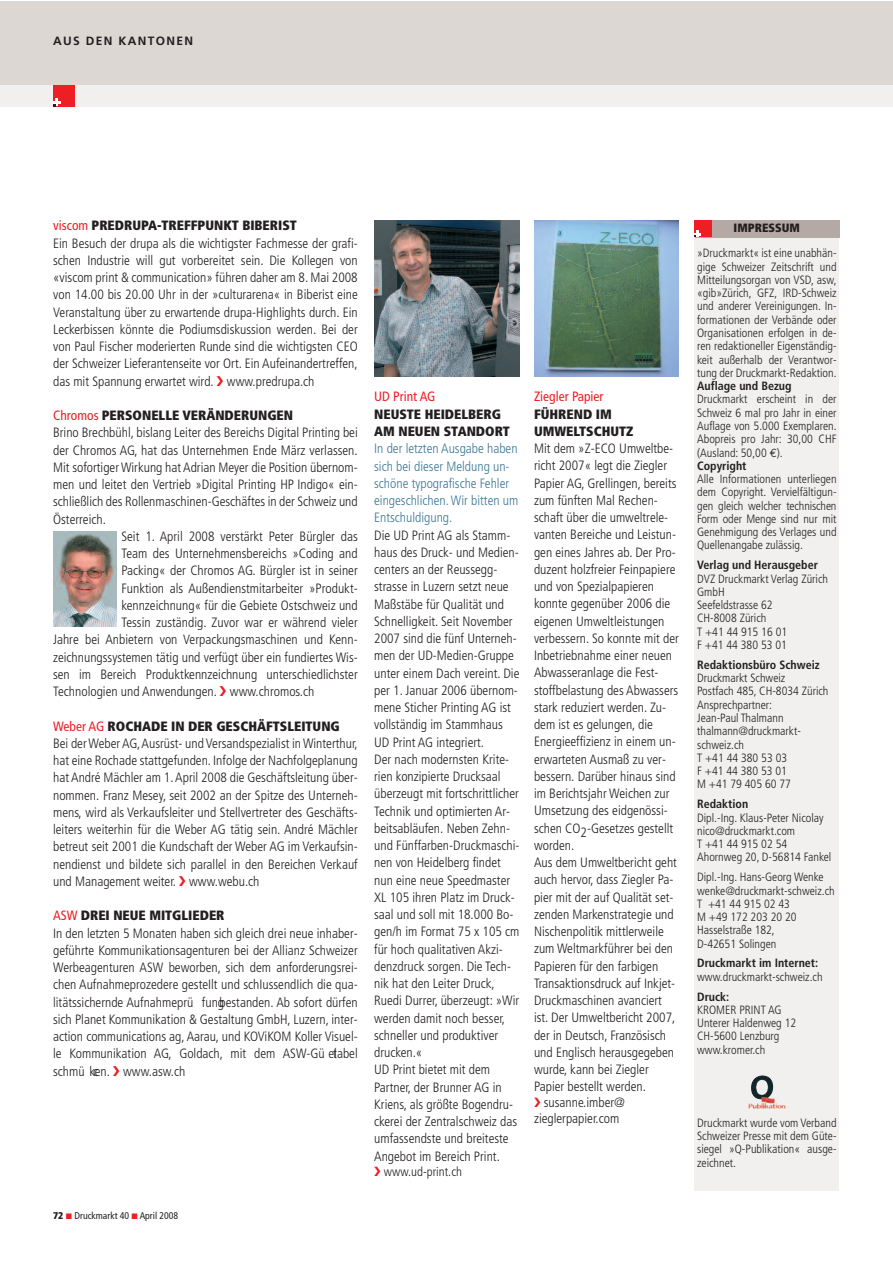
<style>
.page{position:relative;width:893px;height:1263px;background:#fff}
.page>*{position:absolute;margin:0;border:0;box-sizing:border-box;transform-origin:0 0}
.t1{font:300 condensed 13.5px/17.2px "Frutiger";color:#231f20}
.t2{font:300 condensed 13.5px/17.2px "Frutiger";color:#3b7897}
.t3{font:900 condensed 13.5px/17.2px "Frutiger";color:#231f20}
.t4{font:condensed 13.5px "Frutiger";color:#ee1e24}
.t5{font:300 condensed 12.75px "Frutiger";color:#231f20}
.t6{font:300 condensed 12px/13.2px "Frutiger";color:#231f20}
.t7{font:700 condensed 12px "Frutiger";color:#231f20}
.t8{font:700 12px "Frutiger CE";letter-spacing:.11em;color:#231f20}
.t9{font:900 condensed 12px "Frutiger";color:#231f20}
.t10{font:condensed 9.75px "Frutiger";color:#231f20}
.s1{font-weight:400;color:#ee1e24}
.s2{font-weight:900}
.s3{font-family:"Euro Mono";font-weight:400;font-stretch:normal}
.s4{font-weight:700}
</style>
<div class="page">
<div style="left:0;top:1px;width:892px;height:84px;background:#ddd7d4"></div>
<div style="left:0;top:85px;width:892px;height:21px;background:#f1f0ef"></div>
<div style="left:53px;top:85px;width:21px;height:21px;background:#ee1e24"></div>
<svg style="left:53px;top:98px;width:8px;height:8px"></svg>
<div style="left:694px;top:220px;width:145px;height:971px;background:#f1f0ef"></div>
<div style="left:695px;top:220px;width:144px;height:17px;background:#b5a9a5"></div>
<div style="left:694px;top:220px;width:18px;height:17px;background:#ee1e24"></div>
<svg style="left:694px;top:231px;width:7px;height:6px"></svg>
<img style="left:751px;top:1075px;width:26px;height:30px">
<img style="left:53px;top:532px;width:64px;height:94px">
<img style="left:374px;top:220px;width:145px;height:157px">
<img style="left:534px;top:220px;width:145px;height:156px">
<p class="t8" style="left:53px;top:34px;width:141px">AUS DEN KANTONEN</p>
<p class="t1" style="left:53px;top:217px;width:306px"><span class="s1">viscom</span> <span class="s2">PREDRUPA-TREFFPUNKT BIBERIST<br></span>Ein Besuch der drupa als die wichtigster Fachmesse der grafi&shy;schen Industrie will gut vorbereitet sein. Die Kollegen von «viscom print &amp; communication» führen daher am 8. Mai 2008 von 14.00 bis 20.00 Uhr in der »culturarena« in Biberist eine Veranstaltung über zu erwartende drupa-Highlights durch. Ein Leckerbissen könnte die Podiumsdiskussion werden. Bei der von Paul Fischer moderierten Runde sind die wichtigsten CEO der Schweizer Lieferantenseite vor Ort. Ein Aufeinandertreffen, das mit Spannung erwartet wird. www.predrupa.ch</p>
<p class="t3" style="left:53px;top:407px;width:241px"><span class="s1">Chromos</span> PERSONELLE VERÄNDERUNGEN</p>
<p class="t1" style="left:53px;top:424px;width:306px">Brino Brechbühl, bislang Leiter des Bereichs Digital Printing bei</p>
<p class="t1" style="left:53px;top:441px;width:306px">der Chromos AG, hat das Unternehmen Ende März verlassen.</p>
<p class="t1" style="left:53px;top:459px;width:306px">Mit sofortigerWirkung hat Adrian Meyer die Position übernom-</p>
<p class="t1" style="left:53px;top:476px;width:306px">men und leitet den Vertrieb »Digital Printing HP Indigo« ein-</p>
<p class="t1" style="left:53px;top:493px;width:306px">schließlich des Rollenmaschinen-Geschäftes in der Schweiz und</p>
<p class="t1" style="left:53px;top:510px;width:54px">Österreich.</p>
<p class="t1" style="left:121px;top:528px;width:238px">Seit 1. April 2008 verstärkt Peter Bürgler das</p>
<p class="t1" style="left:121px;top:545px;width:238px">Team des Unternehmensbereichs »Coding and</p>
<p class="t1" style="left:121px;top:562px;width:238px">Packing« der Chromos AG. Bürgler ist in seiner</p>
<p class="t1" style="left:121px;top:579px;width:238px">Funktion als Außendienstmitarbeiter »Produkt-</p>
<p class="t1" style="left:121px;top:597px;width:238px">kennzeichnung« für die Gebiete Ostschweiz und</p>
<p class="t1" style="left:121px;top:614px;width:238px">Tessin zuständig. Zuvor war er während vieler</p>
<p class="t1" style="left:53px;top:631px;width:306px">Jahre bei Anbietern von Verpackungsmaschinen und Kenn-</p>
<p class="t1" style="left:53px;top:648px;width:306px">zeichnungssystemen tätig und verfügt über ein fundiertes Wis-</p>
<p class="t1" style="left:53px;top:666px;width:306px">sen im Bereich Produktkennzeichnung unterschiedlichster</p>
<p class="t1" style="left:53px;top:683px;width:263px">Technologien und Anwendungen. www.chromos.ch</p>
<p class="t1" style="left:53px;top:717px;width:306px"><span class="s1">Weber AG</span> <span class="s2">ROCHADE IN DER GESCHÄFTSLEITUNG </span>Bei derWeberAG,Ausrüst- und Versandspezialist inWinterthur, hat eine Rochade stattgefunden. Infolge der Nachfolgeplanung hat André Mächler am 1.April 2008 die Geschäftsleitung über&shy;nommen. Franz Mesey, seit 2002 an der Spitze des Unterneh&shy;mens, wird als Verkaufsleiter und Stellvertreter des Geschäfts&shy;leiters weiterhin für die Weber AG tätig sein. André Mächler betreut seit 2001 die Kundschaft der Weber AG im Verkaufsin&shy;nendienst und bildete sich parallel in den Bereichen Verkauf und Management weiter. www.webu.ch</p>
<p class="t1" style="left:53px;top:907px;width:306px"><span class="s1">ASW</span> <span class="s2">DREI NEUE MITGLIEDER<br></span>In den letzten 5 Monaten haben sich gleich drei neue inhaber&shy;geführte Kommunikationsagenturen bei der Allianz Schweizer Werbeagenturen ASW beworben, sich dem anforderungsrei&shy;chen Aufnahmeprozedere gesteIlt und schIussendIich die qua&shy;litätssichernde Aufnahmeprü fungbestanden. Ab sofort dürfen sich Planet Kommunikation &amp; Gestaltung GmbH, Luzern, inter&shy;action communications ag, Aarau, und KOViKOM Koller Visuel&shy;le Kommunikation AG, Goldach, mit dem ASW-Gü etlabel schmü kcen. www.asw.ch</p>
<p class="t10" style="left:53px;top:1210px;width:127px"><span class="s2">72</span> Druckmarkt 40 April 2008</p>
<p class="t4" style="left:374px;top:389px;width:63px">UD Print AG</p>
<p class="t3" style="left:374px;top:405px;width:137px">NEUSTE HEIDELBERG<br>AM NEUEN STANDORT</p>
<p class="t2" style="left:374px;top:440px;width:146px">In der letzten Ausgabe haben sich bei dieser Meldung un&shy;schöne typografische Fehler eingeschlichen.Wir bitten um<br>Entschuldigung.</p>
<p class="t1" style="left:374px;top:526px;width:147px">Die UD Print AG als Stamm&shy;haus des Druck- und Medien&shy;centers an der Reussegg&shy;strasse in Luzern setzt neue<br>Maßstäbe für Qualität und<br>Schnelligkeit. Seit November<br>2007 sind die fünf Unterneh&shy;men der UD-Medien-Gruppe unter einem Dach vereint. Die per 1. Januar 2006 übernom&shy;mene Sticher Printing AG ist vollständig im Stammhaus<br>UD Print AG integriert.<br>Der nach modernsten Krite&shy;rien konzipierte Drucksaal überzeugt mit fortschrittlicher<br>Technik und optimierten Ar&shy;beitsabläufen. Neben Zehn&shy;und Fünffarben-Druckmaschi&shy;nen von Heidelberg findet nun eine neue Speedmaster<br>XL 105 ihren Platz im Druck&shy;saal und soll mit 18.000 Bo&shy;gen/h im Format 75 x 105 cm für hoch qualitativen Akzi&shy;denzdruck sorgen. Die Tech&shy;nik hat den Leiter Druck,<br>Ruedi Durrer, überzeugt: »Wir werden damit noch besser, schneller und produktiver drucken.«<br>UD Print bietet mit dem<br>Partner, der Brunner AG in<br>Kriens, als größte Bogendru&shy;ckerei der Zentralschweiz das umfassendste und breiteste<br>Angebot im Bereich Print.</p>
<p class="t5" style="left:384px;top:1165px;width:80px">www.ud-print.ch</p>
<p class="t4" style="left:534px;top:389px;width:71px">Ziegler Papier</p>
<p class="t3" style="left:534px;top:405px;width:101px">FÜHREND IM<br>UMWELTSCHUTZ</p>
<p class="t1" style="left:534px;top:440px;width:146px">Mit dem »Z-ECO Umweltbe&shy;richt 2007« legt die Ziegler<br>Papier AG, Grellingen, bereits zum fünften Mal Rechen&shy;schaft über die umweltrele&shy;vanten Bereiche und Leistun&shy;gen eines Jahres ab. Der Pro&shy;duzent holzfreier Feinpapiere und von Spezialpapieren konnte gegenüber 2006 die eigenen Umweltleistungen verbessern. So konnte mit der<br>Inbetriebnahme einer neuen<br>Abwasseranlage die Fest&shy;stoffbelastung des Abwassers stark reduziert werden. Zu&shy;dem ist es gelungen, die<br>Energieeffizienz in einem un&shy;erwarteten Ausmaß zu ver&shy;bessern. Darüber hinaus sind im Berichtsjahr Weichen zur<br>Umsetzung des eidgenössi&shy;schen CO2-Gesetzes gestellt worden.<br>Aus dem Umweltbericht geht auch hervor, dass Ziegler Pa&shy;pier mit der auf Qualität set&shy;zenden Markenstrategie und<br>Nischenpolitik mittlerweile zum Weltmarkführer bei den<br>Papieren für den farbigen<br>Transaktionsdruck auf Inkjet-<br>Druckmaschinen avanciert ist. Der Umweltbericht 2007, der in Deutsch, Französisch und Englisch herausgegeben wurde, kann bei Ziegler<br>Papier bestellt werden.</p>
<p class="t1" style="left:534px;top:1095px;width:93px;line-height:15.8px;text-indent:10px">susanne.imber@ zieglerpapier.com</p>
<p class="t9" style="left:734px;top:221px;width:68px">IMPRESSUM</p>
<p class="t6" style="left:697px;top:247px;width:141px;text-align:justify">»Druckmarkt« ist eine unabhän&shy;gige Schweizer Zeitschrift und Mitteilungsorgan von VSD, asw, «gib»Zürich, GFZ, IRD-Schweiz und anderer Vereinigungen. In&shy;formationen der Verbände oder Organisationen erfolgen in de&shy;ren redaktioneller Eigenständig&shy;keit außerhalb der Verantwor&shy;tung der Druckmarkt-Redaktion.</p>
<p class="t7" style="left:697px;top:379px;width:96px">Auflage und Bezug</p>
<p class="t6" style="left:697px;top:393px;width:141px">Druckmarkt erscheint in der<br>Schweiz 6 mal pro Jahr in einer<br>Auflage von 5.000 Exemplaren.<br>Abopreis pro Jahr: 30,00 CHF (Ausland: 50,00 <span class="s3">€</span>).<br><span class="s4">Copyright</span></p>
<p class="t6" style="left:697px;top:472px;width:141px;text-align:justify">Alle Informationen unterliegen dem Copyright. Vervielfältigun&shy;gen gleich welcher technischen Form oder Menge sind nur mit Genehmigung des Verlages und Quellenangabe zulässig.</p>
<p class="t7" style="left:697px;top:558px;width:122px">Verlag und Herausgeber</p>
<p class="t6" style="left:697px;top:572px;width:132px">DVZ Druckmarkt Verlag Zürich<br>GmbH<br>Seefeldstrasse 62<br>CH-8008 Zürich<br>T +41 44 915 16 01<br>F +41 44 380 53 01</p>
<p class="t7" style="left:697px;top:658px;width:124px">Redaktionsbüro Schweiz</p>
<p class="t6" style="left:697px;top:671px;width:133px">Druckmarkt Schweiz<br>Postfach 485, CH-8034 Zürich<br>Ansprechpartner:<br>Jean-Paul Thalmann thalmann@druckmarkt&shy;schweiz.ch<br>T +41 44 380 53 03<br>F +41 44 380 53 01<br>M +41 79 405 60 77</p>
<p class="t7" style="left:697px;top:797px;width:53px">Redaktion</p>
<p class="t6" style="left:697px;top:811px;width:136px">Dipl.-Ing. Klaus-Peter Nicolay nico@druckmarkt.com<br>T +41 44 915 02 54<br>Ahornweg 20, D-56814 Fankel</p>
<p class="t6" style="left:697px;top:871px;width:139px">Dipl.-Ing. Hans-Georg Wenke wenke@druckmarkt-schweiz.ch<br>T +41 44 915 02 43<br>M +49 172 203 20 20<br>Hasselstraße 182,<br>D-42651 Solingen</p>
<p class="t7" style="left:697px;top:956px;width:123px">Druckmarkt im Internet:</p>
<p class="t6" style="left:697px;top:970px;width:127px">www.druckmarkt-schweiz.ch</p>
<p class="t7" style="left:697px;top:989px;width:34px">Druck:</p>
<p class="t6" style="left:697px;top:1003px;width:101px">KROMER PRINT AG<br>Unterer Haldenweg 12<br>CH-5600 Lenzburg www.kromer.ch</p>
<p class="t6" style="left:697px;top:1116px;width:141px;text-align:justify">Druckmarkt wurde vom Verband Schweizer Presse mit dem Güte&shy;siegel »Q-Publikation« ausge&shy;zeichnet.</p>
</div>
